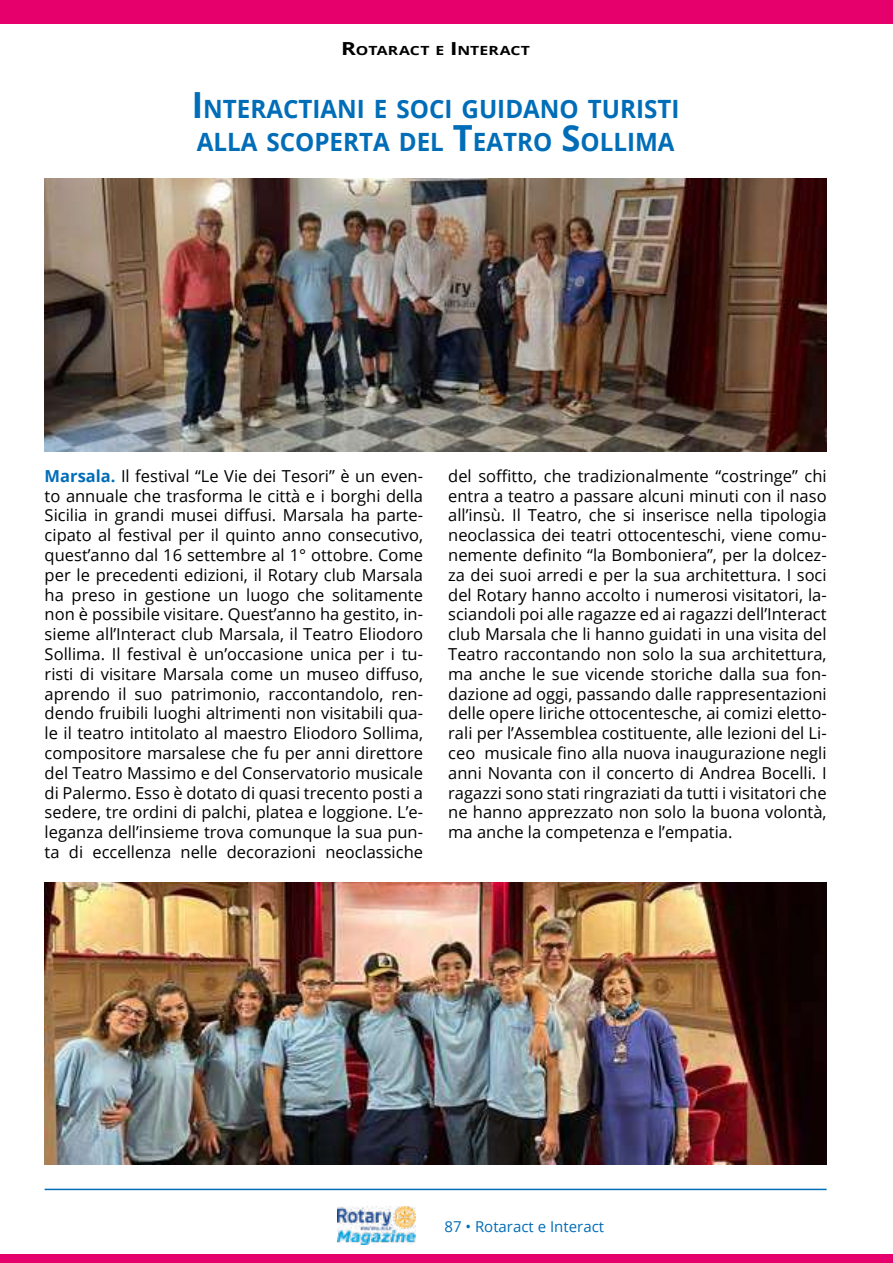
<style>
.page{position:relative;width:893px;height:1263px;background:#fff}
.page>*{position:absolute;margin:0;border:0;box-sizing:border-box;transform-origin:0 0}
.t1{font:700 25.2px/32.7px "Open Sans";color:#006db8;scale:.96 1}
.t2{font:16.5px/19.8px "Open Sans";color:#000;text-align:justify}
.t3{font:15px "Open Sans";color:#006db8}
.t4{font:700 12.6px "Open Sans";letter-spacing:.005em;color:#000;scale:1.25 1}
.s1{font-size:18px}
.s2{font-size:36px}
.s3{font-weight:700;color:#006db8}
</style>
<div class="page">
<img style="left:337px;top:1206px;width:79px;height:39px">
<hr style="left:45px;top:1189px;width:782px;height:1px;background:#006db8">
<div style="left:0;top:0;width:893px;height:23px;background:#e6006c"></div>
<div style="left:0;top:1254px;width:893px;height:9px;background:#e6006c"></div>
<img style="left:45px;top:179px;width:782px;height:272px">
<img style="left:45px;top:882px;width:782px;height:282px">
<p class="t4" style="left:341px;top:42px;width:152px"><span class="s1">R</span>OTARACT E <span class="s1">I</span>NTERACT</p>
<h1 class="t1" style="left:192px;top:92px;width:509px"><span class="s2">I</span> NTERACTIANI E SOCI GUIDANO TURISTI<br>ALLA SCOPERTA DEL <span class="s2">T</span>EATRO <span class="s2">S</span>OLLIMA</h1>
<p class="t2" style="left:45px;top:465px;width:380px"><span class="s3">Marsala.</span> Il festival “Le Vie dei Tesori” è un even&shy;to annuale che trasforma le città e i borghi della Sicilia in grandi musei diffusi. Marsala ha parte&shy;cipato al festival per il quinto anno consecutivo, quest’anno dal 16 settembre al 1° ottobre. Come per le precedenti edizioni, il Rotary club Marsala ha preso in gestione un luogo che solitamente non è possibile visitare. Quest’anno ha gestito, in&shy;sieme all’Interact club Marsala, il Teatro Eliodoro Sollima. Il festival è un’occasione unica per i tu&shy;risti di visitare Marsala come un museo diffuso, aprendo il suo patrimonio, raccontandolo, ren&shy;dendo fruibili luoghi altrimenti non visitabili qua&shy;le il teatro intitolato al maestro Eliodoro Sollima, compositore marsalese che fu per anni direttore del Teatro Massimo e del Conservatorio musicale di Palermo. Esso è dotato di quasi trecento posti a sedere, tre ordini di palchi, platea e loggione. L’e&shy;leganza dell’insieme trova comunque la sua pun&shy;ta di eccellenza nelle decorazioni neoclassiche</p>
<p class="t2" style="left:448px;top:465px;width:380px">del soffitto, che tradizionalmente “costringe” chi entra a teatro a passare alcuni minuti con il naso all’insù. Il Teatro, che si inserisce nella tipologia neoclassica dei teatri ottocenteschi, viene comu&shy;nemente definito “la Bomboniera”, per la dolcez&shy;za dei suoi arredi e per la sua architettura. I soci del Rotary hanno accolto i numerosi visitatori, la&shy;sciandoli poi alle ragazze ed ai ragazzi dell’Interact club Marsala che li hanno guidati in una visita del Teatro raccontando non solo la sua architettura, ma anche le sue vicende storiche dalla sua fon&shy;dazione ad oggi, passando dalle rappresentazioni delle opere liriche ottocentesche, ai comizi eletto&shy;rali per l’Assemblea costituente, alle lezioni del Li&shy;ceo musicale fino alla nuova inaugurazione negli anni Novanta con il concerto di Andrea Bocelli. I ragazzi sono stati ringraziati da tutti i visitatori che ne hanno apprezzato non solo la buona volontà, ma anche la competenza e l’empatia.</p>
<p class="t3" style="left:444px;top:1216px;width:161px">87 • Rotaract e Interact</p>
</div>
